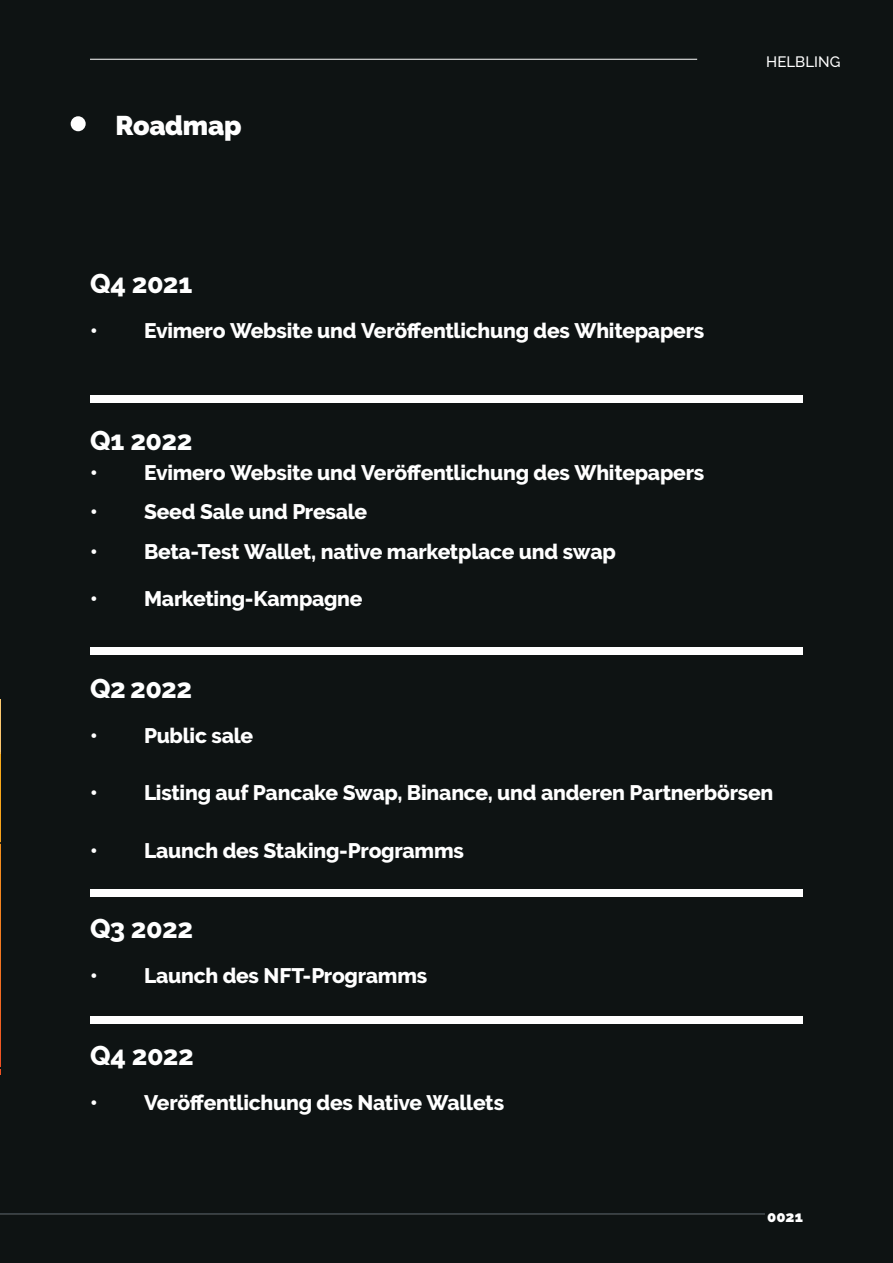
<style>
.page{position:relative;width:893px;height:1263px;background:#0e1313}
.page>*{position:absolute;margin:0;border:0;box-sizing:border-box;transform-origin:0 0}
.Headline_29_30_Left{font:800 27px "Raleway";letter-spacing:-.015em;color:#fff}
.Headline_29_30_Left-2{font:900 27px "Raleway";letter-spacing:-.01em;color:#fff}
.Headline_29_30_Left-3{font:800 21px "Raleway";letter-spacing:-.015em;color:#fff}
.t1{font:500 15px "Raleway";letter-spacing:.005em;color:#fff}
.t2{font:900 15px "Raleway";color:#fff}
</style>
<div class="page">
<hr style="left:90px;top:59px;width:607px;height:1px;background:#fff">
<hr style="left:0;top:1213px;width:765px;height:1px;background:#101a21">
<div style="left:90px;top:396px;width:713px;height:7px;background:#fff"></div>
<div style="left:90px;top:647px;width:713px;height:7px;background:#fff"></div>
<div style="left:90px;top:889px;width:713px;height:7px;background:#fff"></div>
<div style="left:90px;top:1016px;width:713px;height:8px;background:#fff"></div>
<img style="left:0;top:699px;width:1px;height:375px">
<div style="left:71px;top:116px;width:15px;height:15px;background:#fff;border-radius:50%"></div>
<p class="Headline_29_30_Left-2" style="left:115px;top:110px;width:128px">Roadmap</p>
<p class="Headline_29_30_Left" style="left:90px;top:268px;width:104px">Q4 2021</p>
<p class="Headline_29_30_Left-3" style="left:90px;top:318px;width:616px">• Evimero Website und Veröffentlichung des Whitepapers</p>
<p class="Headline_29_30_Left" style="left:90px;top:425px;width:104px">Q1 2022</p>
<p class="Headline_29_30_Left-3" style="left:90px;top:461px;width:616px">• Evimero Website und Veröffentlichung des Whitepapers</p>
<p class="Headline_29_30_Left-3" style="left:90px;top:500px;width:279px">• Seed Sale und Presale</p>
<p class="Headline_29_30_Left-3" style="left:90px;top:539px;width:527px">• Beta-Test Wallet, native marketplace und swap</p>
<p class="Headline_29_30_Left-3" style="left:90px;top:586px;width:274px">• Marketing-Kampagne</p>
<p class="Headline_29_30_Left" style="left:90px;top:673px;width:104px">Q2 2022</p>
<p class="Headline_29_30_Left-3" style="left:90px;top:723px;width:165px">• Public sale</p>
<p class="t1" style="left:766px;top:53px;width:76px">HELBLING</p>
<p class="Headline_29_30_Left-3" style="left:90px;top:781px;width:685px">• Listing auf Pancake Swap, Binance, und anderen Partnerbörsen</p>
<p class="Headline_29_30_Left-3" style="left:90px;top:838px;width:375px">• Launch des Staking-Programms</p>
<p class="Headline_29_30_Left" style="left:90px;top:913px;width:105px">Q3 2022</p>
<p class="Headline_29_30_Left-3" style="left:90px;top:963px;width:339px">• Launch des NFT-Programms</p>
<p class="Headline_29_30_Left" style="left:90px;top:1040px;width:105px">Q4 2022</p>
<p class="Headline_29_30_Left-3" style="left:90px;top:1091px;width:416px">• Veröffentlichung des Native Wallets</p>
<p class="t2" style="left:767px;top:1208px;width:37px">0021</p>
</div>
